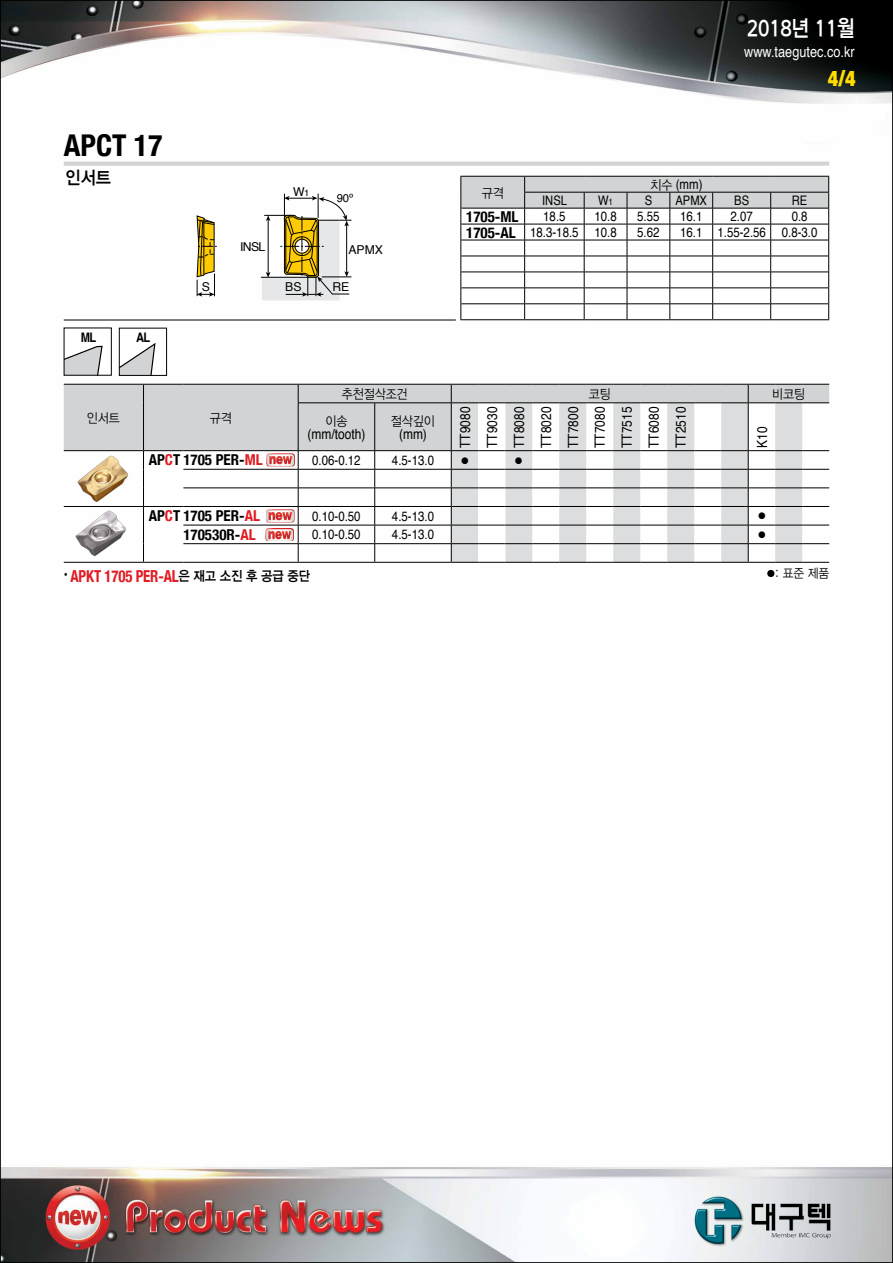
<style>
.page{position:relative;width:893px;height:1263px;background:#fff}
.page>*{position:absolute;margin:0;border:0;box-sizing:border-box;transform-origin:0 0}
.t1{font:700 condensed 30px "Helvetica Neue";color:#000}
.t2{font:22.5px "DX Ngo Std 40";letter-spacing:-.02em;color:#fff;scale:.85 1}
.t3{font:22.5px "Wingdings";color:#000}
.t4{font:900 condensed 21.9px "Helvetica Neue";color:#fd0;scale:.93 1}
.t5{font:18px "DX Ngo Std 40";color:#000;scale:.9 1}
.t6{font:700 condensed 16.5px "Helvetica Neue";letter-spacing:-.01em;color:#e11b22;scale:.9 1}
.t7{font:700 condensed 15px "Helvetica Neue";color:#000}
.t8{font:15px "Helvetica";color:#fff;scale:.85 1}
.t9{font:14.1px/27px "Helvetica";color:#000;text-align:justify;scale:.85 1}
.t10{font:13.5px "Helvetica";color:#000;scale:.85 1}
.t11{font:13.2px "DX Ngo Std 20";letter-spacing:-.01em;color:#000;scale:.9 1}
.t12{font:13.2px "Helvetica";color:#000;scale:.85 1}
.t13{font:700 13.2px "Helvetica";color:#000;scale:.85 1}
.t14{font:12.75px "DX Ngo Std 20";color:#000;scale:.9 1}
.t15{font:12.15px "Helvetica";color:#000}
.t16{font:11.25px "Helvetica";color:#000}
.s1{font-size:9.45px}
.s2{font-family:"DX Ngo Std 20";font-size:13.2px}
.s3{font-size:9.3px}
.s4{font-family:"Helvetica Neue";font-weight:700;font-stretch:condensed;font-size:15px}
.s5{color:#e11b22}
.s6{font-family:"DX Ngo Std 40";font-weight:400;font-stretch:normal;font-size:13.5px;color:#000}
</style>
<div class="page">
<img style="left:2px;top:2px;width:889px;height:1259px">
<img style="left:688px;top:1183px;width:155px;height:69px">
<svg style="left:64px;top:162px;width:765px;height:4px;background:#d4d6d7"></svg>
<hr style="left:64px;top:320px;width:392px;height:1px;background:#000">
<div style="left:119px;top:328px;width:48px;height:47px;background:#fff"></div>
<svg style="left:121px;top:343px;width:35px;height:31px"></svg>
<div style="left:119px;top:328px;width:48px;height:48px;border:1px solid #000"></div>
<div style="left:64px;top:328px;width:47px;height:47px;background:#fff"></div>
<svg style="left:66px;top:345px;width:37px;height:28px"></svg>
<div style="left:64px;top:385px;width:387px;height:65px;background:#d1d3d4"></div>
<svg style="left:143px;top:385px;width:1px;height:18px"></svg>
<svg style="left:298px;top:385px;width:1px;height:17px"></svg>
<hr style="left:143px;top:403px;width:1px;height:47px;background:#000">
<hr style="left:298px;top:402px;width:77px;height:1px;background:#000">
<hr style="left:298px;top:403px;width:1px;height:47px;background:#000">
<hr style="left:375px;top:402px;width:76px;height:1px;background:#000">
<hr style="left:374px;top:403px;width:1px;height:47px;background:#000">
<hr style="left:144px;top:450px;width:39px;height:1px;background:#000">
<hr style="left:183px;top:450px;width:115px;height:1px;background:#000">
<hr style="left:144px;top:562px;width:39px;height:1px;background:#000">
<hr style="left:183px;top:562px;width:115px;height:1px;background:#000">
<hr style="left:298px;top:562px;width:77px;height:1px;background:#000">
<hr style="left:375px;top:562px;width:76px;height:1px;background:#000">
<svg style="left:143px;top:451px;width:156px;height:111px"></svg>
<svg style="left:374px;top:451px;width:1px;height:111px"></svg>
<hr style="left:298px;top:450px;width:77px;height:1px;background:#000">
<hr style="left:375px;top:450px;width:76px;height:1px;background:#000">
<hr style="left:298px;top:469px;width:77px;height:1px;background:#000">
<hr style="left:375px;top:469px;width:76px;height:1px;background:#000">
<hr style="left:298px;top:488px;width:77px;height:1px;background:#000">
<hr style="left:375px;top:488px;width:76px;height:1px;background:#000">
<hr style="left:64px;top:450px;width:80px;height:1px;background:#000">
<hr style="left:64px;top:506px;width:80px;height:1px;background:#000">
<hr style="left:183px;top:469px;width:115px;height:1px;background:#000">
<hr style="left:183px;top:488px;width:115px;height:1px;background:#000">
<hr style="left:144px;top:506px;width:39px;height:1px;background:#000">
<hr style="left:183px;top:506px;width:115px;height:1px;background:#000">
<hr style="left:298px;top:506px;width:77px;height:1px;background:#000">
<hr style="left:375px;top:506px;width:76px;height:1px;background:#000">
<hr style="left:183px;top:525px;width:115px;height:1px;background:#000">
<hr style="left:298px;top:525px;width:77px;height:1px;background:#000">
<hr style="left:375px;top:525px;width:76px;height:1px;background:#000">
<hr style="left:183px;top:543px;width:115px;height:1px;background:#000">
<hr style="left:298px;top:543px;width:77px;height:1px;background:#000">
<hr style="left:375px;top:543px;width:76px;height:1px;background:#000">
<hr style="left:64px;top:384px;width:80px;height:1px;background:#000">
<hr style="left:144px;top:384px;width:39px;height:1px;background:#000">
<hr style="left:183px;top:384px;width:115px;height:1px;background:#000">
<hr style="left:298px;top:384px;width:77px;height:1px;background:#000">
<hr style="left:375px;top:384px;width:76px;height:1px;background:#000">
<svg style="left:451px;top:384px;width:378px;height:179px"></svg>
<hr style="left:64px;top:562px;width:80px;height:1px;background:#000">
<img style="left:266px;top:453px;width:29px;height:13px">
<img style="left:266px;top:509px;width:29px;height:13px">
<img style="left:265px;top:528px;width:29px;height:13px">
<svg style="left:460px;top:176px;width:369px;height:143px"></svg>
<hr style="left:460px;top:319px;width:65px;height:1px;background:#000">
<hr style="left:525px;top:319px;width:59px;height:1px;background:#000">
<hr style="left:584px;top:319px;width:43px;height:1px;background:#000">
<hr style="left:627px;top:319px;width:43px;height:1px;background:#000">
<hr style="left:670px;top:319px;width:43px;height:1px;background:#000">
<hr style="left:713px;top:319px;width:58px;height:1px;background:#000">
<hr style="left:771px;top:319px;width:58px;height:1px;background:#000">
<svg style="left:767px;top:570px;width:7px;height:7px"></svg>
<img style="left:73px;top:455px;width:63px;height:49px">
<img style="left:71px;top:510px;width:63px;height:48px">
<svg style="left:260px;top:194px;width:91px;height:106px"></svg>
<svg style="left:196px;top:215px;width:21px;height:82px"></svg>
<h1 class="t1" style="left:64px;top:121px;width:100px">APCT 17</h1>
<h3 class="t5" style="left:66px;top:168px;width:52px">인서트</h3>
<p class="t13" style="left:81px;top:327px;width:20px">ML</p>
<p class="t13" style="left:136px;top:327px;width:18px">AL</p>
<p class="t15" style="left:202px;top:278px;width:10px">S</p>
<p class="t15" style="left:240px;top:237px;width:27px">INSL</p>
<p class="t11" style="left:87px;top:411px;width:38px">인서트</p>
<p class="t11" style="left:210px;top:411px;width:26px">규격</p>
<p class="t15" style="left:293px;top:182px;width:18px">W<span class="s1">1</span></p>
<p class="t16" style="left:337px;top:190px;width:18px">90º</p>
<p class="t15" style="left:348px;top:240px;width:36px">APMX</p>
<p class="t15" style="left:285px;top:278px;width:18px">BS</p>
<p class="t15" style="left:332px;top:278px;width:18px">RE</p>
<p class="t11" style="left:482px;top:186px;width:26px">규격</p>
<p class="t10" style="left:651px;top:174px;width:63px"><span class="s2">치수</span> (mm)</p>
<h2 class="t2" style="left:747px;top:17px;width:128px">2018년 11월</h2>
<p class="t8" style="left:744px;top:41px;width:132px">www.taegutec.co.kr</p>
<h3 class="t4" style="left:828px;top:60px;width:31px">4/4</h3>
<p class="t12" style="left:542px;top:190px;width:31px">INSL</p>
<p class="t12" style="left:598px;top:190px;width:19px">W<span class="s3">1</span></p>
<p class="t12" style="left:645px;top:190px;width:10px">S</p>
<p class="t12" style="left:675px;top:190px;width:39px">APMX</p>
<p class="t12" style="left:734px;top:190px;width:19px">BS</p>
<p class="t12" style="left:792px;top:190px;width:20px">RE</p>
<p class="t7" style="left:466px;top:204px;width:54px">1705-ML</p>
<p class="t10" style="left:543px;top:206px;width:28px">18.5</p>
<p class="t10" style="left:594px;top:206px;width:28px">10.8</p>
<p class="t10" style="left:637px;top:206px;width:28px">5.55</p>
<p class="t10" style="left:680px;top:206px;width:28px">16.1</p>
<p class="t10" style="left:730px;top:206px;width:28px">2.07</p>
<p class="t10" style="left:792px;top:206px;width:20px">0.8</p>
<p class="t10" style="left:466px;top:222px;width:179px"><span class="s4">1705-AL</span> 18.3-18.5 10.8</p>
<p class="t10" style="left:637px;top:222px;width:28px">5.62</p>
<p class="t10" style="left:680px;top:222px;width:163px">16.1 1.55-2.56 0.8-3.0</p>
<p class="t11" style="left:342px;top:387px;width:75px">추천절삭조건</p>
<p class="t11" style="left:589px;top:387px;width:26px">코팅</p>
<p class="t11" style="left:772px;top:387px;width:38px">비코팅</p>
<p class="t11" style="left:325px;top:414px;width:26px">이송</p>
<p class="t9" style="left:308px;top:421px;width:69px">(mm/tooth)</p>
<p class="t9" style="left:452px;top:448px;width:50px;rotate:-90deg">TT9080<br>TT9030<br>TT8080<br>TT8020<br>TT7800<br>TT7080<br>TT7515<br>TT6080<br>TT2510</p>
<p class="t11" style="left:391px;top:414px;width:50px">절삭깊이</p>
<p class="t9" style="left:399px;top:421px;width:34px">(mm)</p>
<p class="t9" style="left:749px;top:448px;width:27px;rotate:-90deg">K10</p>
<p class="t7" style="left:149px;top:447px;width:115px">AP<span class="s5">C</span>T 1705 PER-<span class="s5">ML</span></p>
<p class="t10" style="left:312px;top:450px;width:59px">0.06-0.12</p>
<p class="t10" style="left:392px;top:450px;width:93px">4.5-13.0 •</p>
<h2 class="t3" style="left:514px;top:448px;width:12px">•</h2>
<p class="t7" style="left:149px;top:503px;width:113px">AP<span class="s5">C</span>T 1705 PER-<span class="s5">AL</span></p>
<p class="t10" style="left:312px;top:506px;width:59px">0.10-0.50</p>
<p class="t10" style="left:392px;top:506px;width:51px">4.5-13.0</p>
<h2 class="t3" style="left:757px;top:504px;width:12px">•</h2>
<p class="t7" style="left:183px;top:522px;width:74px">170530R-<span class="s5">AL</span></p>
<p class="t10" style="left:312px;top:524px;width:59px">0.10-0.50</p>
<p class="t10" style="left:392px;top:524px;width:51px">4.5-13.0</p>
<h2 class="t3" style="left:757px;top:523px;width:12px">•</h2>
<p class="t6" style="left:64px;top:562px;width:275px"><sup>•</sup> APKT 1705 PER-AL<span class="s6">은 재고 소진 후 공급 중단</span></p>
<p class="t14" style="left:774px;top:566px;width:62px">: 표준 제품</p>
</div>
